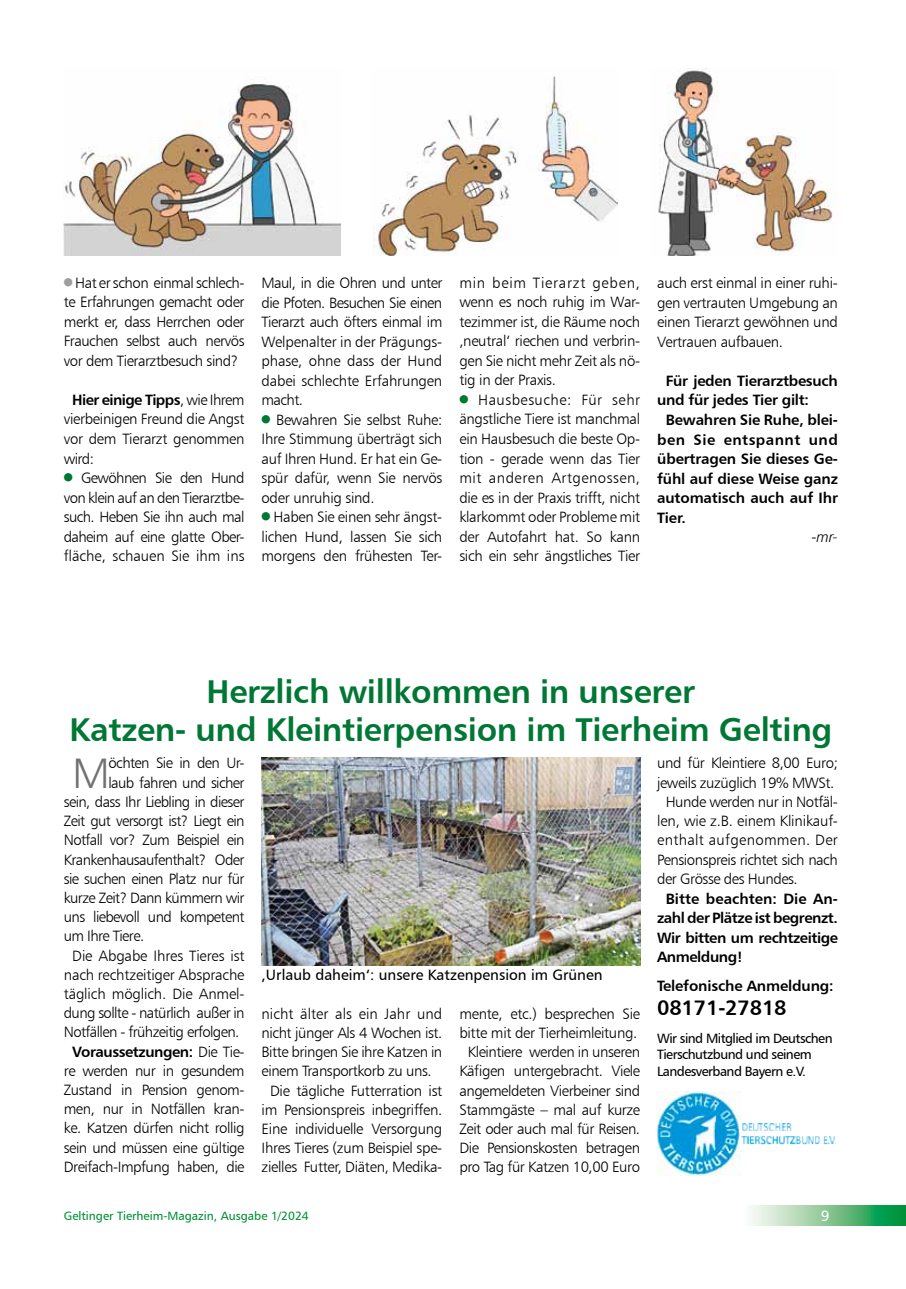
<style>
.page{position:relative;width:906px;height:1289px;background:#fff}
.page>*{position:absolute;margin:0;border:0;box-sizing:border-box;transform-origin:0 0}
.t1{font:42.6px "Humanist 777 BT Light B";color:#707172}
.t2{font:33px/37.5px "Humanist 777 BT Bold B";letter-spacing:-.01em;color:#007734;text-align:center}
.t3{font:21px "Humanist 777 BT Bold B";letter-spacing:-.01em;color:#000}
.t4{font:15px/19.5px "Humanist 777 BT Light B";letter-spacing:-.03em;color:#000;text-align:justify}
.t5{font:15px/19.5px "Humanist 777 BT Bold B";letter-spacing:-.02em;color:#000;text-align:justify}
.t6{font:15px "Humanist 777 BT Light B";letter-spacing:-.01em;color:#000}
.t7{font:15px "Humanist 777 BT Roman B";color:#000}
.t8{font:15px "Humanist 777 BT Bold B";letter-spacing:-.04em;color:#000}
.t9{font:15px "Humanist 777 BT Light B";color:#000}
.t10{font:15px "Humanist 777 BT Light B";letter-spacing:.02em;color:#000}
.t11{font:15px "Humanist 777 BT Bold B";letter-spacing:.03em;color:#000}
.t12{font:15px "Humanist 777 BT Light Italic B";color:#000}
.t13{font:15px "Humanist 777 BT Roman B";color:#fff}
.t14{font:13.5px/16.5px "Humanist 777 BT Roman B";letter-spacing:-.04em;color:#000}
.t15{font:12px "Humanist 777 BT Roman B";color:#009037}
.s1{font-family:"Humanist 777 BT Light B"}
</style>
<div class="page">
<svg style="left:752px;top:1205px;width:154px;height:20px"></svg>
<img style="left:373px;top:76px;width:244px;height:179px">
<img style="left:658px;top:69px;width:180px;height:187px">
<img style="left:64px;top:83px;width:276px;height:172px">
<img style="left:657px;top:1091px;width:83px;height:84px">
<img style="left:741px;top:1122px;width:95px;height:23px">
<img style="left:261px;top:757px;width:379px;height:208px">
<p class="t4" style="left:64px;top:273px;width:182px"><sup>●</sup> Hat er schon einmal schlech&shy;te Erfahrungen gemacht oder merkt er, dass Herrchen oder Frauchen selbst auch nervös vor dem Tierarztbesuch sind?</p>
<p class="t8" style="left:72px;top:390px;width:174px">Hier einige Tipps<span class="s1">, wie Ihrem</span></p>
<p class="t4" style="left:64px;top:409px;width:182px">vierbeinigen Freund die Angst vor dem Tierarzt genommen wird:</p>
<p class="t4" style="left:64px;top:468px;width:182px"><sup>●</sup> Gewöhnen Sie den Hund von klein auf an den Tierarztbe&shy;such. Heben Sie ihn auch mal daheim auf eine glatte Ober&shy;fläche, schauen Sie ihm ins</p>
<p class="t4" style="left:261px;top:273px;width:182px">Maul, in die Ohren und unter die Pfoten. Besuchen Sie einen Tierarzt auch öfters einmal im Welpenalter in der Prägungs&shy;phase, ohne dass der Hund dabei schlechte Erfahrungen macht.</p>
<p class="t4" style="left:261px;top:409px;width:182px"><sup>●</sup> Bewahren Sie selbst Ruhe:<br>Ihre Stimmung überträgt sich auf Ihren Hund. Er hat ein Ge&shy;spür dafür, wenn Sie nervös oder unruhig sind.</p>
<p class="t4" style="left:261px;top:507px;width:182px"><sup>●</sup> Haben Sie einen sehr ängst&shy;lichen Hund, lassen Sie sich morgens den frühesten Ter-</p>
<p class="t4" style="left:459px;top:273px;width:182px">min beim Tierarzt geben, wenn es noch ruhig im War&shy;tezimmer ist, die Räume noch ‚neutral‘ riechen und verbrin&shy;gen Sie nicht mehr Zeit als nö&shy;tig in der Praxis.</p>
<p class="t4" style="left:459px;top:390px;width:182px"><sup>●</sup> Hausbesuche: Für sehr ängstliche Tiere ist manchmal ein Hausbesuch die beste Op&shy;tion - gerade wenn das Tier mit anderen Artgenossen, die es in der Praxis trifft, nicht klarkommt oder Probleme mit der Autofahrt hat. So kann sich ein sehr ängstliches Tier</p>
<p class="t4" style="left:657px;top:273px;width:182px">auch erst einmal in einer ruhi&shy;gen vertrauten Umgebung an einen Tierarzt gewöhnen und Vertrauen aufbauen.</p>
<p class="t5" style="left:665px;top:370px;width:174px">Für jeden Tierarztbesuch</p>
<p class="t5" style="left:657px;top:390px;width:153px">und für jedes Tier gilt:</p>
<p class="t5" style="left:665px;top:409px;width:174px">Bewahren Sie Ruhe, blei-</p>
<p class="t11" style="left:657px;top:430px;width:182px">ben Sie entspannt und</p>
<p class="t5" style="left:657px;top:448px;width:182px">übertragen Sie dieses Ge-</p>
<p class="t5" style="left:657px;top:468px;width:182px">fühl auf diese Weise ganz</p>
<p class="t5" style="left:657px;top:487px;width:182px">automatisch auch auf Ihr</p>
<p class="t5" style="left:657px;top:507px;width:30px">Tier.</p>
<p class="t12" style="left:811px;top:527px;width:28px"><span class="s1">-</span>mr-</p>
<h2 class="t2" style="left:70px;top:672px;width:764px">Herzlich willkommen in unserer<br>Katzen- und Kleintierpension im Tierheim Gelting</h2>
<h1 class="t1" style="left:72px;top:746px;width:39px">M</h1>
<p class="t4" style="left:108px;top:753px;width:138px">öchten Sie in den Ur-</p>
<p class="t4" style="left:108px;top:772px;width:138px">laub fahren und sicher</p>
<p class="t4" style="left:64px;top:791px;width:182px">sein, dass Ihr Liebling in dieser</p>
<p class="t4" style="left:64px;top:810px;width:182px">Zeit gut versorgt ist? Liegt ein</p>
<p class="t4" style="left:64px;top:830px;width:182px">Notfall vor? Zum Beispiel ein</p>
<p class="t4" style="left:64px;top:849px;width:182px">Krankenhausaufenthalt? Oder</p>
<p class="t4" style="left:64px;top:868px;width:182px">sie suchen einen Platz nur für</p>
<p class="t4" style="left:64px;top:887px;width:182px">kurze Zeit? Dann kümmern wir</p>
<p class="t4" style="left:64px;top:906px;width:182px">uns liebevoll und kompetent</p>
<p class="t4" style="left:64px;top:926px;width:82px">um Ihre Tiere.</p>
<p class="t6" style="left:72px;top:946px;width:174px">Die Abgabe Ihres Tieres ist</p>
<p class="t6" style="left:64px;top:965px;width:182px">nach rechtzeitiger Absprache</p>
<p class="t6" style="left:64px;top:984px;width:182px">täglich möglich. Die Anmel-</p>
<p class="t4" style="left:64px;top:1002px;width:182px">dung sollte - natürlich außer in</p>
<p class="t4" style="left:64px;top:1022px;width:177px">Notfällen - frühzeitig erfolgen.</p>
<p class="t5" style="left:72px;top:1041px;width:174px">Voraussetzungen: <span class="s1">Die Tie-</span></p>
<p class="t4" style="left:64px;top:1060px;width:182px">re werden nur in gesundem Zustand in Pension genom&shy;men, nur in Notfällen kran&shy;ke. Katzen dürfen nicht rollig sein und müssen eine gültige Dreifach-Impfung haben, die</p>
<p class="t7" style="left:261px;top:965px;width:342px">‚Urlaub daheim‘: unsere Katzenpension im Grünen</p>
<p class="t9" style="left:261px;top:1004px;width:182px">nicht älter als ein Jahr und</p>
<p class="t4" style="left:261px;top:1022px;width:182px">nicht jünger Als 4 Wochen ist.</p>
<p class="t4" style="left:261px;top:1041px;width:182px">Bitte bringen Sie ihre Katzen in</p>
<p class="t4" style="left:261px;top:1061px;width:172px">einem Transportkorb zu uns.</p>
<p class="t4" style="left:270px;top:1080px;width:174px">Die tägliche Futterration ist</p>
<p class="t4" style="left:261px;top:1099px;width:182px">im Pensionspreis inbegriffen.</p>
<p class="t4" style="left:261px;top:1118px;width:182px">Eine individuelle Versorgung</p>
<p class="t4" style="left:261px;top:1137px;width:182px">Ihres Tieres (zum Beispiel spe-</p>
<p class="t4" style="left:261px;top:1157px;width:182px">zielles Futter, Diäten, Medika-</p>
<p class="t4" style="left:459px;top:1003px;width:182px;text-align:center">mente, etc.) besprechen Sie bitte mit der Tierheimleitung.<br>Kleintiere werden in unseren<br>Käfigen untergebracht. Viele angemeldeten Vierbeiner sind<br>Stammgäste – mal auf kurze<br>Zeit oder auch mal für Reisen.<br>Die Pensionskosten betragen pro Tag für Katzen 10,00 Euro</p>
<p class="t4" style="left:657px;top:753px;width:182px">und für Kleintiere 8,00 Euro;</p>
<p class="t4" style="left:657px;top:772px;width:179px">jeweils zuzüglich 19% MWSt.</p>
<p class="t4" style="left:665px;top:791px;width:174px">Hunde werden nur in Notfäl-</p>
<p class="t6" style="left:657px;top:811px;width:182px">len, wie z.B. einem Klinikauf-</p>
<p class="t10" style="left:657px;top:830px;width:182px">enthalt aufgenommen. Der</p>
<p class="t4" style="left:657px;top:849px;width:182px">Pensionspreis richtet sich nach</p>
<p class="t4" style="left:657px;top:868px;width:142px">der Grösse des Hundes.</p>
<p class="t5" style="left:657px;top:888px;width:182px;text-indent:9px">Bitte beachten: Die An&shy;zahl der Plätze ist begrenzt.<br>Wir bitten um rechtzeitige Anmeldung!</p>
<p class="t5" style="left:657px;top:975px;width:178px">Telefonische Anmeldung:</p>
<h3 class="t3" style="left:657px;top:994px;width:131px">08171-27818</h3>
<p class="t14" style="left:657px;top:1029px;width:177px">Wir sind Mitglied im Deutschen<br>Tierschutzbund und seinem<br>Landesverband Bayern e.V.</p>
<p class="t15" style="left:64px;top:1208px;width:246px">Geltinger Tierheim-Magazin, Ausgabe 1/2024</p>
<p class="t13" style="left:821px;top:1206px;width:10px">9</p>
</div>
